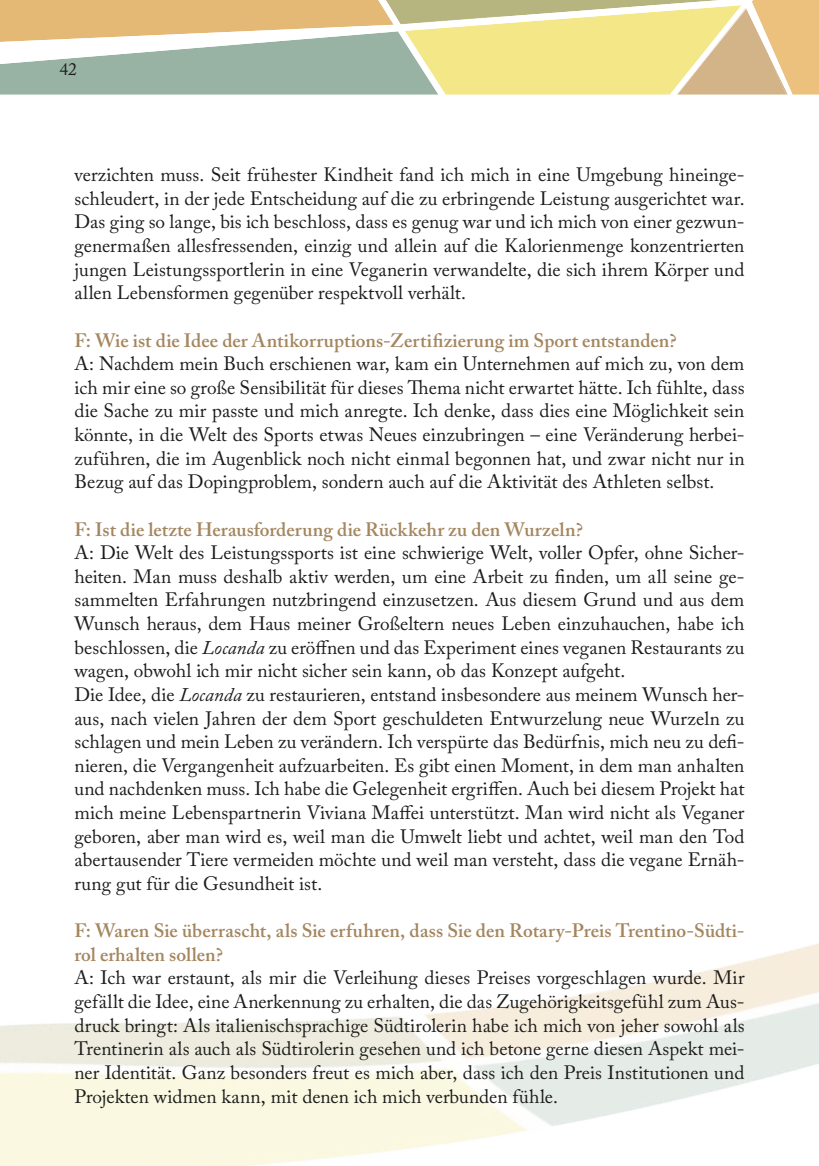
<style>
.page{position:relative;width:819px;height:1166px;background:#fff}
.page>*{position:absolute;margin:0;border:0;box-sizing:border-box;transform-origin:0 0}
.t1{font:19.25px/23.6px "Adobe Caslon Pro";color:#1c1c1b;text-align:justify}
.t2{font:600 19.25px/23.6px "Adobe Caslon Pro";letter-spacing:.005em;color:#a4865f}
.t3{font:17.5px "Adobe Caslon Pro";color:#1c1c1b}
.s1{font-style:italic}
</style>
<div class="page">
<svg style="left:0;top:0;width:819px;height:95px;background:#d5cd9b"></svg>
<p class="t3" style="left:60px;top:59px;width:19px">42</p>
<p class="t1" style="left:74px;top:163px;width:671px">verzichten muss. Seit frühester Kindheit fand ich mich in eine Umgebung hineinge&shy;schleudert, in der jede Entscheidung auf die zu erbringende Leistung ausgerichtet war.<br>Das ging so lange, bis ich beschloss, dass es genug war und ich mich von einer gezwun&shy;genermaßen allesfressenden, einzig und allein auf die Kalorienmenge konzentrierten jungen Leistungssportlerin in eine Veganerin verwandelte, die sich ihrem Körper und allen Lebensformen gegenüber respektvoll verhält.</p>
<p class="t2" style="left:74px;top:328px;width:603px">F: Wie ist die Idee der Antikorruptions-Zertifizierung im Sport entstanden?</p>
<p class="t1" style="left:74px;top:352px;width:671px">A: Nachdem mein Buch erschienen war, kam ein Unternehmen auf mich zu, von dem ich mir eine so große Sensibilität für dieses Thema nicht erwartet hätte. Ich fühlte, dass die Sache zu mir passte und mich anregte. Ich denke, dass dies eine Möglichkeit sein könnte, in die Welt des Sports etwas Neues einzubringen – eine Veränderung herbei&shy;zuführen, die im Augenblick noch nicht einmal begonnen hat, und zwar nicht nur in Bezug auf das Dopingproblem, sondern auch auf die Aktivität des Athleten selbst.</p>
<p class="t2" style="left:74px;top:517px;width:510px">F: Ist die letzte Herausforderung die Rückkehr zu den Wurzeln?</p>
<p class="t1" style="left:74px;top:541px;width:671px;text-align:left">A: Die Welt des Leistungssports ist eine schwierige Welt, voller Opfer, ohne Sicher&shy;heiten. Man muss deshalb aktiv werden, um eine Arbeit zu finden, um all seine ge&shy;sammelten Erfahrungen nutzbringend einzusetzen. Aus diesem Grund und aus dem Wunsch heraus, dem Haus meiner Großeltern neues Leben einzuhauchen, habe ich beschlossen, die <span class="s1">Locanda</span> zu eröffnen und das Experiment eines veganen Restaurants zu wagen, obwohl ich mir nicht sicher sein kann, ob das Konzept aufgeht.<br>Die Idee, die <span class="s1">Locanda</span> zu restaurieren, entstand insbesondere aus meinem Wunsch her&shy;aus, nach vielen Jahren der dem Sport geschuldeten Entwurzelung neue Wurzeln zu schlagen und mein Leben zu verändern. Ich verspürte das Bedürfnis, mich neu zu defi&shy;nieren, die Vergangenheit aufzuarbeiten. Es gibt einen Moment, in dem man anhalten und nachdenken muss. Ich habe die Gelegenheit ergriffen. Auch bei diesem Projekt hat mich meine Lebenspartnerin Viviana Maffei unterstützt. Man wird nicht als Veganer geboren, aber man wird es, weil man die Umwelt liebt und achtet, weil man den Tod abertausender Tiere vermeiden möchte und weil man versteht, dass die vegane Ernäh&shy;rung gut für die Gesundheit ist.</p>
<p class="t2" style="left:74px;top:919px;width:671px">F: Waren Sie überrascht, als Sie erfuhren, dass Sie den Rotary-Preis Trentino-Südti&shy;rol erhalten sollen?</p>
<p class="t1" style="left:74px;top:966px;width:671px">A: Ich war erstaunt, als mir die Verleihung dieses Preises vorgeschlagen wurde. Mir gefällt die Idee, eine Anerkennung zu erhalten, die das Zugehörigkeitsgefühl zum Aus&shy;druck bringt: Als italienischsprachige Südtirolerin habe ich mich von jeher sowohl als Trentinerin als auch als Südtirolerin gesehen und ich betone gerne diesen Aspekt mei&shy;ner Identität. Ganz besonders freut es mich aber, dass ich den Preis Institutionen und Projekten widmen kann, mit denen ich mich verbunden fühle.</p>
</div>
